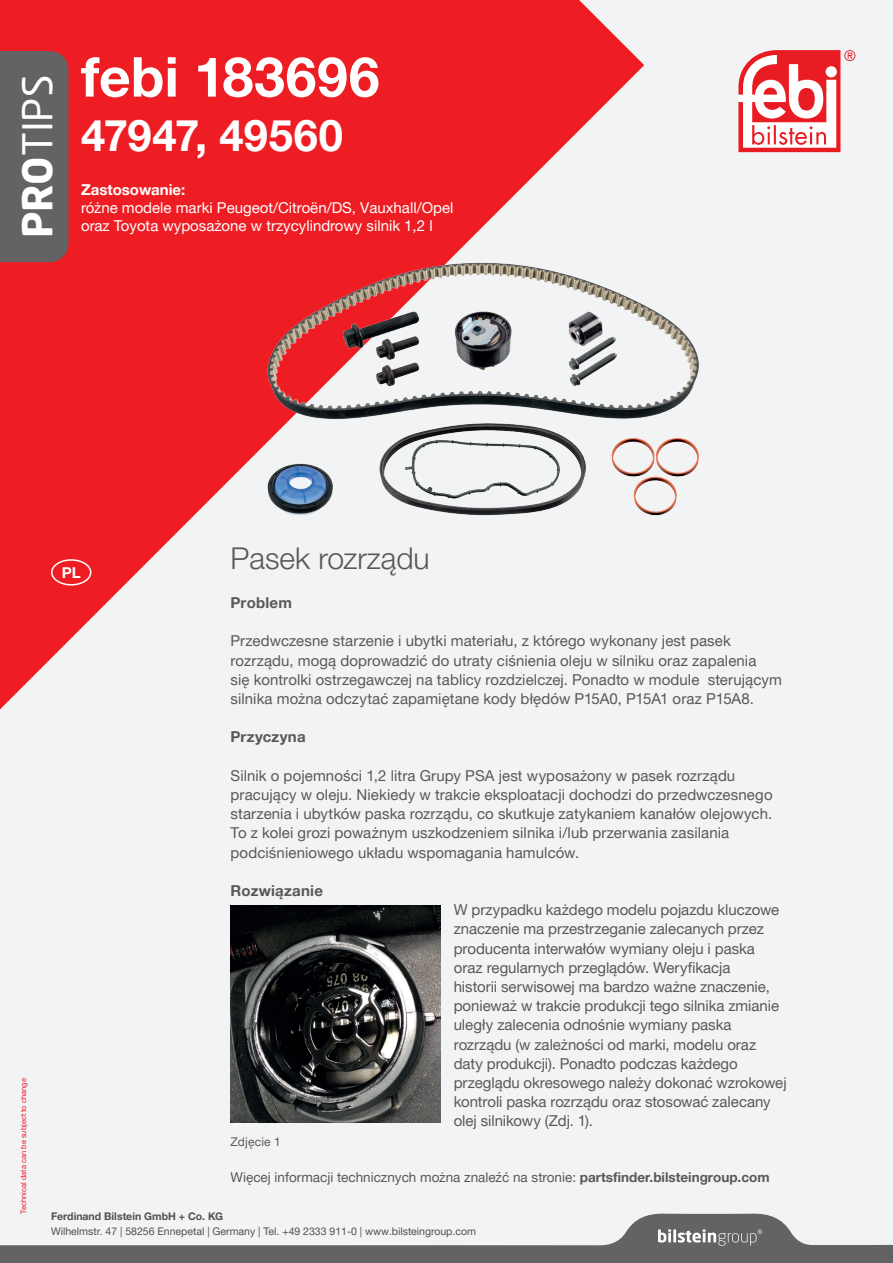
<style>
.page{position:relative;width:893px;height:1263px;background:#f2f3f4}
.page>*{position:absolute;margin:0;border:0;box-sizing:border-box;transform-origin:0 0}
.t1{font:700 55.2px "Helvetica Neue World 75";letter-spacing:.01em;color:#fff}
.t2{font:700 43.5px "Helvetica Neue World 75";letter-spacing:.01em;color:#fff}
.t3{font:40.65px "Neo Sans Pro";color:#fff}
.t4{font:30px "Helvetica Neue World 45 Lt";color:#57585a}
.t5{font:15px/19.2px "Helvetica Neue World 55 Roman";color:#57585a}
.t6{font:15px/18px "Helvetica Neue World 55 Roman";color:#fff}
.t7{font:700 15px "Helvetica Neue World 75";letter-spacing:.015em;color:#57585a}
.t8{font:700 15px "Helvetica Neue World 75";color:#fff}
.t9{font:13.5px "Helvetica Neue World 55 Roman";color:#57585a}
.t10{font:12px "Helvetica Neue World 55 Roman";letter-spacing:.015em;color:#57585a}
.t11{font:10.5px "Helvetica Neue World 55 Roman";color:#524f4e}
.t12{font:700 10.5px "Helvetica Neue World 75";color:#524f4e}
.t13{font:7.5px "Helvetica Neue World 55 Roman";color:#ee1d23}
.s1{font-weight:700}
.s2{font-family:"Helvetica Neue World 75";font-weight:700}
</style>
<div class="page">
<svg style="left:0;top:0;width:644px;height:710px;fill:#ee1d23"></svg>
<div style="left:0;top:51px;width:69px;height:211px;background:#636366"></div>
<svg style="left:738px;top:50px;width:117px;height:102px"></svg>
<svg style="left:0;top:1213px;width:893px;height:50px"></svg>
<div style="left:51px;top:559px;width:40px;height:26px;border:2px solid #fff;border-radius:50%"></div>
<img style="left:231px;top:905px;width:210px;height:218px">
<img style="left:259px;top:255px;width:440px;height:268px">
<h3 class="t3" style="left:13px;top:238px;width:165px;rotate:-90deg"><span class="s1">PRO</span>TIPS</h3>
<h1 class="t1" style="left:81px;top:45px;width:300px">febi 183696</h1>
<h2 class="t2" style="left:81px;top:110px;width:263px">47947, 49560</h2>
<p class="t8" style="left:81px;top:181px;width:106px">Zastosowanie:</p>
<p class="t6" style="left:81px;top:199px;width:374px">różne modele marki Peugeot/Citroën/DS, Vauxhall/Opel oraz Toyota wyposażone w trzycylindrowy silnik 1,2 l</p>
<p class="t8" style="left:62px;top:564px;width:20px">PL</p>
<h3 class="t4" style="left:231px;top:542px;width:201px">Pasek rozrządu</h3>
<p class="t13" style="left:19px;top:1213px;width:137px;rotate:-90deg">Technical data can be subject to change</p>
<p class="t7" style="left:231px;top:594px;width:63px">Problem</p>
<p class="t5" style="left:231px;top:631px;width:553px">Przedwczesne starzenie i ubytki materiału, z którego wykonany jest pasek rozrządu, mogą doprowadzić do utraty ciśnienia oleju w silniku oraz zapalenia<br>się kontrolki ostrzegawczej na tablicy rozdzielczej. Ponadto w module sterującym silnika można odczytać zapamiętane kody błędów P15A0, P15A1 oraz P15A8.</p>
<p class="t7" style="left:231px;top:728px;width:77px">Przyczyna</p>
<p class="t5" style="left:231px;top:766px;width:543px">Silnik o pojemności 1,2 litra Grupy PSA jest wyposażony w pasek rozrządu pracujący w oleju. Niekiedy w trakcie eksploatacji dochodzi do przedwczesnego starzenia i ubytków paska rozrządu, co skutkuje zatykaniem kanałów olejowych.<br>To z kolei grozi poważnym uszkodzeniem silnika i/lub przerwania zasilania podciśnieniowego układu wspomagania hamulców.</p>
<p class="t7" style="left:231px;top:882px;width:94px">Rozwiązanie</p>
<p class="t5" style="left:454px;top:900px;width:334px">W przypadku każdego modelu pojazdu kluczowe znaczenie ma przestrzeganie zalecanych przez producenta interwałów wymiany oleju i paska oraz regularnych przeglądów. Weryfikacja<br>historii serwisowej ma bardzo ważne znaczenie, ponieważ w trakcie produkcji tego silnika zmianie uległy zalecenia odnośnie wymiany paska rozrządu (w zależności od marki, modelu oraz daty produkcji). Ponadto podczas każdego przeglądu okresowego należy dokonać wzrokowej kontroli paska rozrządu oraz stosować zalecany olej silnikowy (Zdj. 1).</p>
<p class="t10" style="left:231px;top:1134px;width:52px">Zdjęcie 1</p>
<p class="t9" style="left:231px;top:1169px;width:540px">Więcej informacji technicznych można znaleźć na stronie: <span class="s2">partsfinder.bilsteingroup.com</span></p>
<p class="t12" style="left:51px;top:1210px;width:174px">Ferdinand Bilstein GmbH + Co. KG</p>
<p class="t11" style="left:51px;top:1225px;width:426px">Wilhelmstr. 47 | 58256 Ennepetal | Germany | Tel. +49 2333 911-0 | www.bilsteingroup.com</p>
</div>
